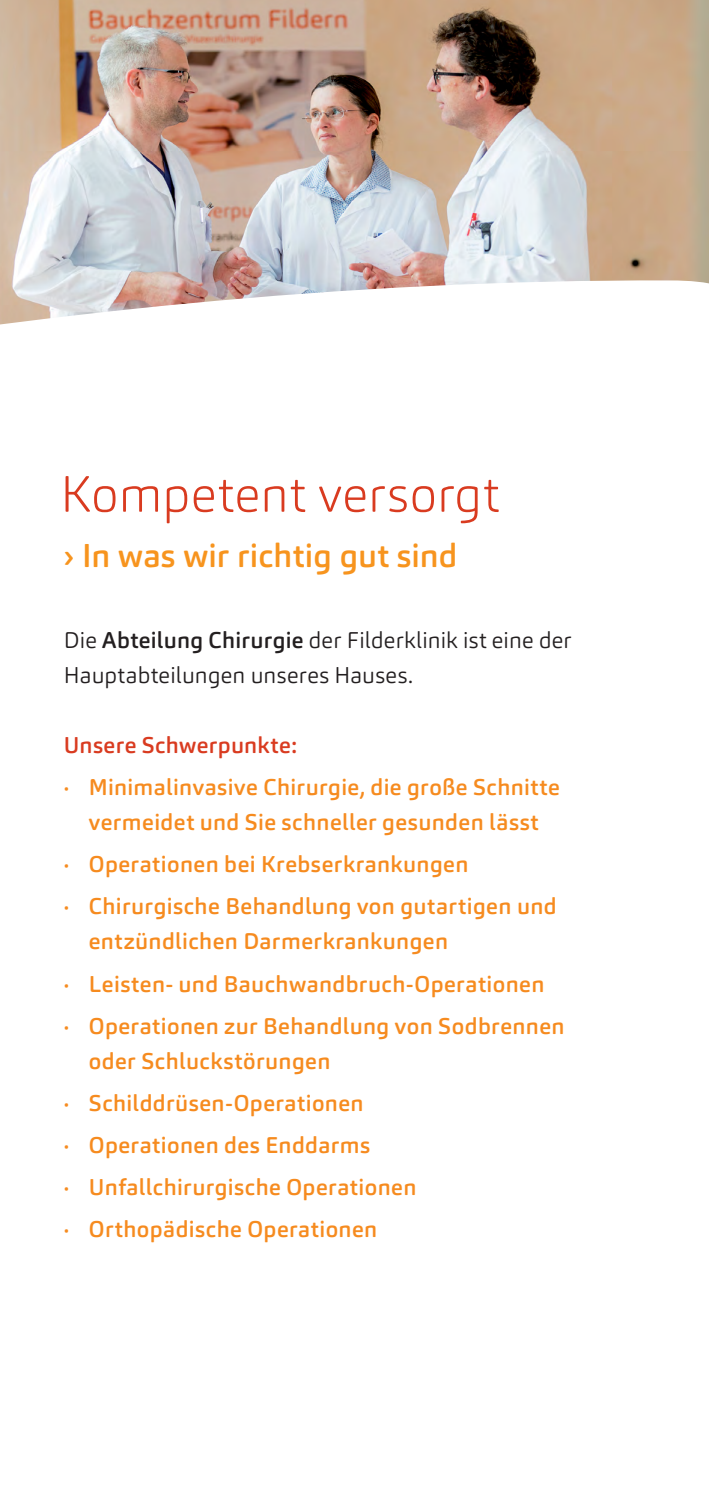
<style>
.page{position:relative;width:709px;height:1489px;background:#fff}
.page>*{position:absolute;margin:0;border:0;box-sizing:border-box;transform-origin:0 0}
.t1{font:200 50px "Carnas";letter-spacing:.015em;color:#d93b20}
.t2{font:500 32.5px "Carnas";letter-spacing:.005em;color:#f7941e}
.t3{font:500 22.5px/42px "Carnas";letter-spacing:.02em;color:#f68b1f}
.t4{font:300 22.5px/35px "Carnas";letter-spacing:.01em;color:#231f20}
.t5{font:500 22.5px "Carnas";letter-spacing:.015em;color:#d93b20}
.s1{font-weight:500}
</style>
<div class="page">
<img style="left:1px;top:0;width:708px;height:277px">
<img style="left:0;top:0;width:1px;height:471px">
<svg style="left:0;top:277px;width:709px;height:194px"></svg>
<h1 class="t1" style="left:60px;top:462px;width:440px">Kompetent versorgt</h1>
<h2 class="t2" style="left:64px;top:534px;width:395px">› In was wir richtig gut sind</h2>
<p class="t4" style="left:64px;top:622px;width:509px">Die <span class="s1">Abteilung Chirurgie</span> der Filderklinik ist eine der<br>Hauptabteilungen unseres Hauses.</p>
<p class="t5" style="left:64px;top:730px;width:234px">Unsere Schwerpunkte:</p>
<p class="t3" style="left:64px;top:769px;width:498px;line-height:35px;text-align:center">· Minimalinvasive Chirurgie, die große Schnitte vermeidet und Sie schneller gesunden lässt</p>
<p class="t3" style="left:64px;top:843px;width:494px">· Operationen bei Krebserkrankungen<br>· Chirurgische Behandlung von gutartigen und</p>
<p class="t3" style="left:64px;top:920px;width:502px;text-indent:25px">entzündlichen Darmerkrankungen<br>· Leisten- und Bauchwandbruch-Operationen<br>· Operationen zur Behandlung von Sodbrennen</p>
<p class="t3" style="left:64px;top:1039px;width:354px;text-indent:25px">oder Schluckstörungen<br>· Schilddrüsen-Operationen<br>· Operationen des Enddarms<br>· Unfallchirurgische Operationen · Orthopädische Operationen</p>
</div>
